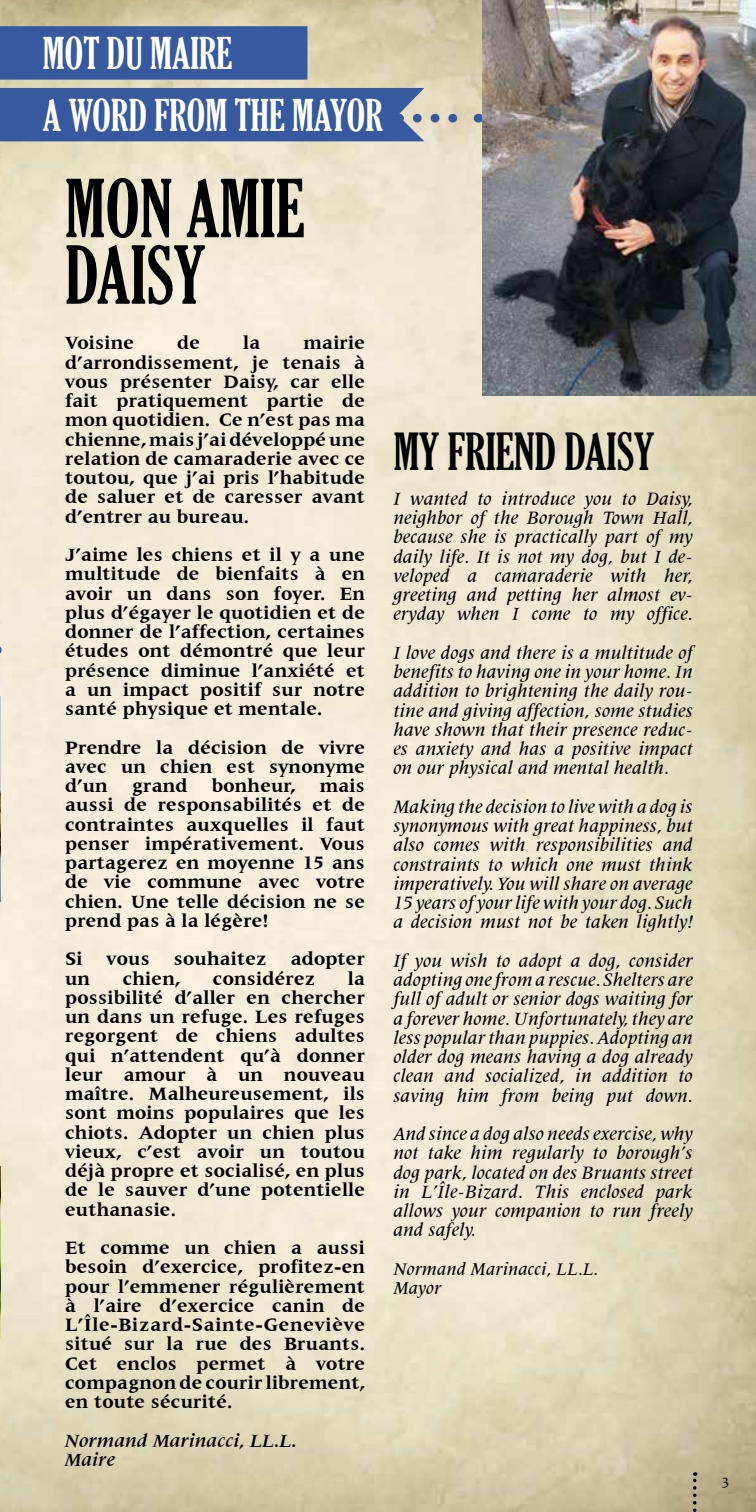
<style>
.page{position:relative;width:756px;height:1512px;background:#fff}
.page>*{position:absolute;margin:0;border:0;box-sizing:border-box;transform-origin:0 0}
.t1{font:extra-condensed 77px/66.5px "Gloucester";color:#000}
.t2{font:extra-condensed 49px "Gloucester";color:#000}
.t3{font:extra-condensed 42px/61.2px "Gloucester";color:#fff}
.t4{font:700 19.25px/19.2px "Latin 725 BT";letter-spacing:.01em;color:#000;text-align:justify}
.t5{font:italic 500 19.25px/19.2px "Latin 725 BT";letter-spacing:.01em;color:#000;text-align:justify}
.t6{font:italic 700 19.25px/19.2px "Latin 725 BT";letter-spacing:.01em;color:#000}
.t7{font:italic 500 18.38px/19.2px "Latin 725 BT";letter-spacing:.01em;color:#000}
.t8{font:15.75px "Latin 725 BT";color:#000}
</style>
<div class="page">
<img style="left:0;top:0;width:756px;height:1512px">
<div style="left:0;top:27px;width:307px;height:52px;background:#3759a0"></div>
<div style="left:0;top:26px;width:307px;height:54px;border:2px solid #3759a0"></div>
<svg style="left:0;top:87px;width:469px;height:55px;background:#4f6ba4"></svg>
<img style="left:482px;top:0;width:274px;height:395px">
<img style="left:0;top:696px;width:1px;height:206px">
<img style="left:0;top:1166px;width:1px;height:172px">
<svg style="left:693px;top:1472px;width:3px;height:40px"></svg>
<h3 class="t3" style="left:43px;top:24px;width:342px">MOT DU MAIRE<br>A WORD FROM THE MAYOR</h3>
<h1 class="t1" style="left:65px;top:176px;width:241px">MON AMIE<br>DAISY</h1>
<p class="t4" style="left:65px;top:333px;width:70px">Voisine</p>
<p class="t4" style="left:177px;top:333px;width:24px">de</p>
<p class="t4" style="left:243px;top:333px;width:19px">la</p>
<p class="t4" style="left:65px;top:333px;width:301px;text-indent:238px">mairie d’arrondissement, je tenais à vous présenter Daisy, car elle fait pratiquement partie de mon quotidien. Ce n’est pas ma chienne, mais j’ai développé une relation de camaraderie avec ce toutou, que j’ai pris l’habitude de saluer et de caresser avant d’entrer au bureau.</p>
<p class="t4" style="left:65px;top:545px;width:301px">J’aime les chiens et il y a une multitude de bienfaits à en avoir un dans son foyer. En plus d’égayer le quotidien et de donner de l’affection, certaines études ont démontré que leur présence diminue l’anxiété et a un impact positif sur notre santé physique et mentale.</p>
<p class="t4" style="left:65px;top:738px;width:301px">Prendre la décision de vivre avec un chien est synonyme d’un</p>
<p class="t4" style="left:132px;top:776px;width:57px">grand</p>
<p class="t4" style="left:212px;top:776px;width:85px">bonheur,</p>
<p class="t4" style="left:65px;top:776px;width:301px;text-indent:255px">mais aussi de responsabilités et de contraintes auxquelles il faut penser impérativement. Vous partagerez en moyenne 15 ans de vie commune avec votre chien. Une telle décision ne se prend pas à la légère!</p>
<p class="t4" style="left:65px;top:949px;width:301px">Si vous souhaitez adopter un</p>
<p class="t4" style="left:123px;top:969px;width:59px">chien,</p>
<p class="t4" style="left:213px;top:969px;width:104px">considérez</p>
<p class="t4" style="left:65px;top:969px;width:301px;text-indent:283px">la possibilité d’aller en chercher un dans un refuge. Les refuges regorgent de chiens adultes qui n’attendent qu’à donner leur amour à un nouveau maître. Malheureusement, ils sont moins populaires que les chiots. Adopter un chien plus vieux, c’est avoir un toutou déjà propre et socialisé, en plus de le sauver d’une potentielle euthanasie.</p>
<p class="t4" style="left:65px;top:1238px;width:301px">Et comme un chien a aussi besoin d’exercice, profitez-en pour l’emmener régulièrement à l’aire d’exercice canin de L’Île-Bizard-Sainte-Geneviève situé sur la rue des Bruants.<br>Cet enclos permet à votre compagnon de courir librement, en toute sécurité.</p>
<p class="t6" style="left:65px;top:1431px;width:233px">Normand Marinacci, LL.L.<br>Maire</p>
<h2 class="t2" style="left:394px;top:424px;width:262px">MY FRIEND DAISY</h2>
<p class="t5" style="left:394px;top:489px;width:301px">I wanted to introduce you to Daisy, neighbor of the Borough Town Hall, because she is practically part of my daily life. It is not my dog, but I de&shy;veloped a camaraderie with her, greeting and petting her almost ev&shy;eryday when I come to my office.</p>
<p class="t5" style="left:394px;top:643px;width:301px">I love dogs and there is a multitude of benefits to having one in your home. In addition to brightening the daily rou&shy;tine and giving affection, some studies have shown that their presence reduc&shy;es anxiety and has a positive impact on our physical and mental health.</p>
<p class="t5" style="left:394px;top:797px;width:301px">Making the decision to live with a dog is synonymous with great happiness, but also comes with responsibilities and constraints to which one must think imperatively. You will share on average 15 years of your life with your dog. Such a decision must not be taken lightly!</p>
<p class="t5" style="left:394px;top:951px;width:301px">If you wish to adopt a dog, consider adopting one from a rescue. Shelters are full of adult or senior dogs waiting for a forever home. Unfortunately, they are less popular than puppies. Adopting an older dog means having a dog already clean and socialized, in addition to saving him from being put down.</p>
<p class="t5" style="left:394px;top:1124px;width:301px">And since a dog also needs exercise, why not take him regularly to borough’s dog park, located on des Bruants street in L’Île-Bizard. This enclosed park allows your companion to run freely and safely.</p>
<p class="t7" style="left:394px;top:1259px;width:206px">Normand Marinacci, LL.L.<br>Mayor</p>
<p class="t8" style="left:722px;top:1474px;width:10px">3</p>
</div>
